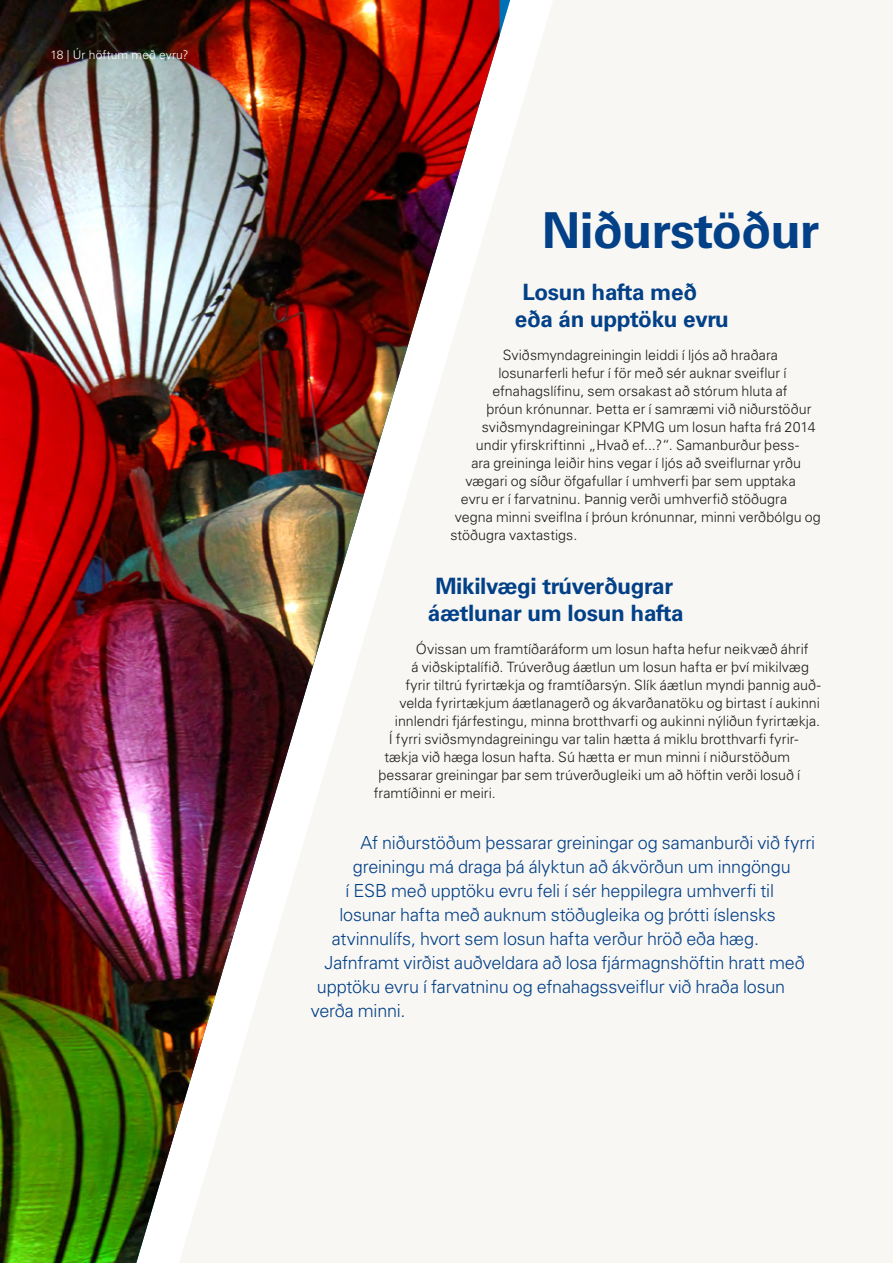
<style>
.page{position:relative;width:893px;height:1263px;background:#fff}
.page>*{position:absolute;margin:0;border:0;box-sizing:border-box;transform-origin:0 0}
.t1{font:700 49.5px "Univers LT Std";letter-spacing:-.015em;color:#024087}
.t2{font:700 22.5px/27px "Univers LT Std";letter-spacing:-.015em;color:#024087}
.t3{font:300 18px "Univers LT Std";letter-spacing:-.01em;color:#024087}
.t4{font:300 14.25px "Univers LT Std";color:#1d1d1b}
.t5{font:300 12px "Univers LT Std";letter-spacing:.01em;color:#fff}
</style>
<div class="page">
<div style="left:510px;top:0;width:383px;height:1263px;background:#f9f7f4"></div>
<svg style="left:499px;top:0;width:11px;height:1263px"></svg>
<img style="left:0;top:0;width:499px;height:1263px">
<p class="t5" style="left:50px;top:48px;width:139px">18 | Úr höftum með evru?</p>
<h1 class="t1" style="left:542px;top:201px;width:279px">Niðurstöður</h1>
<h2 class="t2" style="left:515px;top:279px;width:215px;text-indent:7px">Losun hafta með eða án upptöku evru</h2>
<p class="t4" style="left:503px;top:347px;width:277px">Sviðsmyndagreiningin leiddi í ljós að hraðara</p>
<p class="t4" style="left:498px;top:365px;width:290px">losunarferli hefur í för með sér auknar sveiflur í</p>
<p class="t4" style="left:492px;top:383px;width:297px">efnahagslífinu, sem orsakast að stórum hluta af</p>
<p class="t4" style="left:486px;top:401px;width:327px">þróun krónunnar. Þetta er í samræmi við niðurstöður</p>
<p class="t4" style="left:482px;top:419px;width:335px">sviðsmyndagreiningar KPMG um losun hafta frá 2014</p>
<p class="t4" style="left:476px;top:437px;width:325px">undir yfirskriftinni „Hvað ef...?“. Samanburður þess-</p>
<p class="t4" style="left:471px;top:455px;width:331px">ara greininga leiðir hins vegar í ljós að sveiflurnar yrðu</p>
<p class="t4" style="left:465px;top:473px;width:332px">vægari og síður öfgafullar í umhverfi þar sem upptaka</p>
<p class="t4" style="left:461px;top:491px;width:328px">evru er í farvatninu. Þannig verði umhverfið stöðugra</p>
<p class="t4" style="left:455px;top:509px;width:367px">vegna minni sveiflna í þróun krónunnar, minni verðbólgu og</p>
<p class="t4" style="left:450px;top:527px;width:129px">stöðugra vaxtastigs.</p>
<h2 class="t2" style="left:428px;top:573px;width:257px;text-align:center">Mikilvægi trúverðugrar áætlunar um losun hafta</h2>
<p class="t4" style="left:416px;top:641px;width:394px">Óvissan um framtíðaráform um losun hafta hefur neikvæð áhrif</p>
<p class="t4" style="left:411px;top:659px;width:399px">á viðskiptalífið. Trúverðug áætlun um losun hafta er því mikilvæg</p>
<p class="t4" style="left:405px;top:677px;width:417px">fyrir tiltrú fyrirtækja og framtíðarsýn. Slík áætlun myndi þannig auð-</p>
<p class="t4" style="left:399px;top:695px;width:422px">velda fyrirtækjum áætlanagerð og ákvarðanatöku og birtast í aukinni</p>
<p class="t4" style="left:395px;top:713px;width:427px">innlendri fjárfestingu, minna brotthvarfi og aukinni nýliðun fyrirtækja.</p>
<p class="t4" style="left:389px;top:731px;width:411px">Í fyrri sviðsmyndagreiningu var talin hætta á miklu brotthvarfi fyrir-</p>
<p class="t4" style="left:384px;top:749px;width:407px">tækja við hæga losun hafta. Sú hætta er mun minni í niðurstöðum</p>
<p class="t4" style="left:378px;top:767px;width:424px">þessarar greiningar þar sem trúverðugleiki um að höftin verði losuð í</p>
<p class="t4" style="left:374px;top:785px;width:123px">framtíðinni er meiri.</p>
<p class="t3" style="left:360px;top:832px;width:456px">Af niðurstöðum þessarar greiningar og samanburði við fyrri</p>
<p class="t3" style="left:353px;top:856px;width:439px">greiningu má draga þá ályktun að ákvörðun um inngöngu</p>
<p class="t3" style="left:345px;top:880px;width:430px">í ESB með upptöku evru feli í sér heppilegra umhverfi til</p>
<p class="t3" style="left:339px;top:904px;width:438px">losunar hafta með auknum stöðugleika og þrótti íslensks</p>
<p class="t3" style="left:332px;top:928px;width:429px">atvinnulífs, hvort sem losun hafta verður hröð eða hæg.</p>
<p class="t3" style="left:324px;top:952px;width:482px">Jafnframt virðist auðveldara að losa fjármagnshöftin hratt með</p>
<p class="t3" style="left:317px;top:976px;width:470px">upptöku evru í farvatninu og efnahagssveiflur við hraða losun</p>
<p class="t3" style="left:311px;top:1000px;width:96px">verða minni.</p>
</div>
